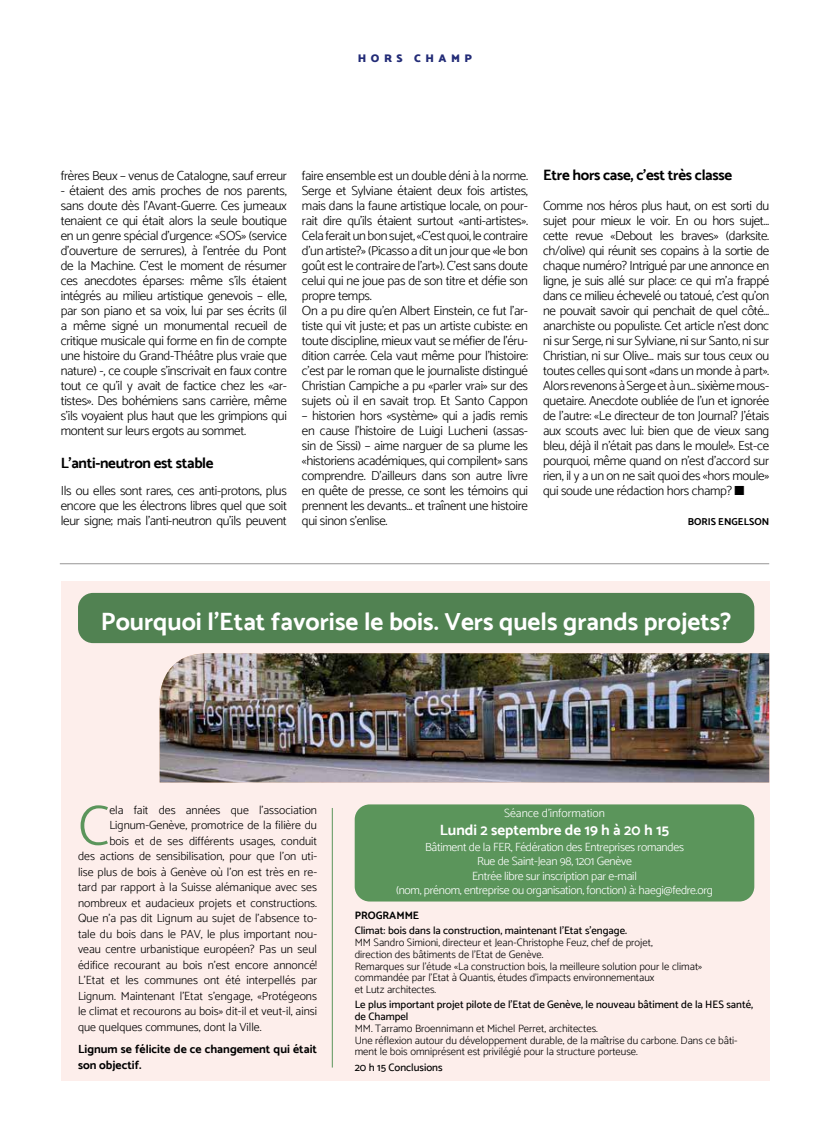
<style>
.page{position:relative;width:830px;height:1134px;background:#fff}
.page>*{position:absolute;margin:0;border:0;box-sizing:border-box;transform-origin:0 0}
.t1{font:300 56.5px "Catamaran";color:#5b955b}
.t2{font:700 25px "Catamaran";color:#fff}
.t3{font:700 15px "Catamaran";letter-spacing:-.02em;color:#000}
.t4{font:700 15px "Catamaran";color:#fff}
.t5{font:300 13.12px/15px "Catamaran";letter-spacing:-.02em;color:#000;text-align:justify}
.t6{font:300 11.88px "Catamaran";color:#000}
.t7{font:300 11.88px/14.2px "Catamaran";letter-spacing:-.02em;color:#fff;text-align:center}
.t8{font:700 11.88px/15.5px "Catamaran";color:#000}
.t9{font:300 11.88px "Catamaran";color:#fff}
.t10{font:900 11.25px "Catamaran";letter-spacing:.4em;color:#232c77}
.t11{font:300 10.75px/11.8px "Catamaran";color:#000}
.t12{font:500 10.75px/11.8px "Catamaran";color:#000}
.t13{font:700 10.75px "Catamaran";color:#000}
.t14{font:700 10px "Catamaran";color:#000}
</style>
<div class="page">
<hr style="left:60px;top:563px;width:708px;height:1px;background:#979696">
<div style="left:61px;top:581px;width:707px;height:500px;background:#fdeeeb"></div>
<img style="left:159px;top:653px;width:609px;height:129px">
<div style="left:78px;top:593px;width:676px;height:50px;background:#518252;border-radius:15px"></div>
<div style="left:354px;top:804px;width:400px;height:97px;background:#5b955b;border-radius:15px"></div>
<hr style="left:332px;top:808px;width:1px;height:259px;background:#5b955b">
<p class="t10" style="left:358px;top:51px;width:116px">HORS CHAMP</p>
<p class="t5" style="left:61px;top:168px;width:227px">frères Beux – venus de Catalogne, sauf erreur</p>
<p class="t5" style="left:61px;top:183px;width:227px">- étaient des amis proches de nos parents, sans doute dès l’Avant-Guerre. Ces jumeaux tenaient ce qui était alors la seule boutique en un genre spécial d’urgence: «SOS» (service d’ouverture de serrures), à l’entrée du Pont de la Machine. C’est le moment de résumer ces anecdotes éparses: même s’ils étaient intégrés au milieu artistique genevois – elle, par son piano et sa voix, lui par ses écrits (il a même signé un monumental recueil de critique musicale qui forme en fin de compte une histoire du Grand-Théâtre plus vraie que nature) -, ce couple s’inscrivait en faux contre tout ce qu’il y avait de factice chez les «ar&shy;tistes». Des bohémiens sans carrière, même s’ils voyaient plus haut que les grimpions qui montent sur leurs ergots au sommet.</p>
<p class="t3" style="left:61px;top:454px;width:154px">L’anti-neutron est stable</p>
<p class="t5" style="left:61px;top:483px;width:227px">Ils ou elles sont rares, ces anti-protons, plus encore que les électrons libres quel que soit leur signe; mais l’anti-neutron qu’ils peuvent</p>
<p class="t5" style="left:302px;top:168px;width:227px;text-align:left">faire ensemble est un double déni à la norme.<br>Serge et Sylviane étaient deux fois artistes, mais dans la faune artistique locale, on pour&shy;rait dire qu’ils étaient surtout «anti-artistes».<br>Cela ferait un bon sujet, «C’est quoi, le contraire d’un artiste?» (Picasso a dit un jour que «le bon goût est le contraire de l’art»). C’est sans doute celui qui ne joue pas de son titre et défie son propre temps.<br>On a pu dire qu’en Albert Einstein, ce fut l’ar&shy;tiste qui vit juste; et pas un artiste cubiste: en toute discipline, mieux vaut se méfier de l’éru&shy;dition carrée. Cela vaut même pour l’histoire: c’est par le roman que le journaliste distingué Christian Campiche a pu «parler vrai» sur des sujets où il en savait trop. Et Santo Cappon</p>
<p class="t5" style="left:302px;top:408px;width:227px">– historien hors «système» qui a jadis remis en cause l’histoire de Luigi Lucheni (assas&shy;sin de Sissi) – aime narguer de sa plume les «historiens académiques, qui compilent» sans comprendre. D’ailleurs dans son autre livre en quête de presse, ce sont les témoins qui prennent les devants… et traînent une histoire qui sinon s’enlise.</p>
<p class="t3" style="left:543px;top:166px;width:190px">Etre hors case, c’est très classe</p>
<p class="t5" style="left:543px;top:198px;width:227px">Comme nos héros plus haut, on est sorti du sujet pour mieux le voir. En ou hors sujet… cette revue «Debout les braves» (darksite. ch/olive) qui réunit ses copains à la sortie de chaque numéro? Intrigué par une annonce en ligne, je suis allé sur place: ce qui m’a frappé dans ce milieu échevelé ou tatoué, c’est qu’on ne pouvait savoir qui penchait de quel côté… anarchiste ou populiste. Cet article n’est donc ni sur Serge, ni sur Sylviane, ni sur Santo, ni sur Christian, ni sur Olive… mais sur tous ceux ou toutes celles qui sont «dans un monde à part».<br>Alors revenons à Serge et à un… sixième mous&shy;quetaire. Anecdote oubliée de l’un et ignorée de l’autre: «Le directeur de ton Journal? J’étais aux scouts avec lui: bien que de vieux sang bleu, déjà il n’était pas dans le moule!». Est-ce pourquoi, même quand on n’est d’accord sur rien, il y a un on ne sait quoi des «hors moule» qui soude une rédaction hors champ? ■</p>
<p class="t14" style="left:687px;top:516px;width:83px">BORIS ENGELSON</p>
<h2 class="t2" style="left:101px;top:607px;width:631px">Pourquoi l’Etat favorise le bois. Vers quels grands projets?</h2>
<h1 class="t1" style="left:78px;top:792px;width:33px">C</h1>
<p class="t6" style="left:109px;top:802px;width:209px">ela fait des années que l’association</p>
<p class="t6" style="left:109px;top:818px;width:209px">Lignum-Genève, promotrice de la filière du</p>
<p class="t6" style="left:109px;top:833px;width:209px">bois et de ses différents usages, conduit</p>
<p class="t6" style="left:78px;top:849px;width:240px">des actions de sensibilisation, pour que l’on uti-</p>
<p class="t6" style="left:78px;top:864px;width:240px">lise plus de bois à Genève où l’on est très en re-</p>
<p class="t6" style="left:78px;top:880px;width:240px">tard par rapport à la Suisse alémanique avec ses</p>
<p class="t6" style="left:78px;top:895px;width:240px">nombreux et audacieux projets et constructions.</p>
<p class="t6" style="left:78px;top:911px;width:240px">Que n’a pas dit Lignum au sujet de l’absence to-</p>
<p class="t6" style="left:78px;top:926px;width:240px">tale du bois dans le PAV, le plus important nou-</p>
<p class="t6" style="left:78px;top:942px;width:240px">veau centre urbanistique européen? Pas un seul</p>
<p class="t6" style="left:78px;top:957px;width:240px">édifice recourant au bois n’est encore annoncé!</p>
<p class="t6" style="left:78px;top:973px;width:240px">L’Etat et les communes ont été interpellés par</p>
<p class="t6" style="left:78px;top:988px;width:240px">Lignum. Maintenant l’Etat s’engage, «Protégeons</p>
<p class="t6" style="left:78px;top:1004px;width:240px">le climat et recourons au bois» dit-il et veut-il, ainsi</p>
<p class="t6" style="left:78px;top:1019px;width:185px">que quelques communes, dont la Ville.</p>
<p class="t8" style="left:78px;top:1041px;width:240px">Lignum se félicite de ce changement qui était son objectif.</p>
<p class="t9" style="left:504px;top:806px;width:102px">Séance d’information</p>
<p class="t4" style="left:439px;top:821px;width:231px">Lundi 2 septembre de 19 h à 20 h 15</p>
<p class="t7" style="left:396px;top:840px;width:318px">Bâtiment de la FER, Fédération des Entreprises romandes<br>Rue de Saint-Jean 98, 1201 Genève<br>Entrée libre sur inscription par e-mail<br>(nom, prénom, entreprise ou organisation, fonction) à: haegi@fedre.org</p>
<p class="t13" style="left:354px;top:909px;width:66px">PROGRAMME</p>
<p class="t12" style="left:354px;top:925px;width:274px">Climat: bois dans la construction, maintenant l’Etat s’engage.</p>
<p class="t11" style="left:354px;top:936px;width:349px">MM Sandro Simioni, directeur et Jean-Christophe Feuz, chef de projet,<br>direction des bâtiments de l’Etat de Genève.<br>Remarques sur l’étude «La construction bois, la meilleure solution pour le climat» commandée par l’Etat à Quantis, études d’impacts environnementaux<br>et Lutz architectes.</p>
<p class="t12" style="left:354px;top:999px;width:400px">Le plus important projet pilote de l’Etat de Genève, le nouveau bâtiment de la HES santé, de Champel</p>
<p class="t11" style="left:354px;top:1022px;width:384px">MM. Tarramo Broennimann et Michel Perret, architectes.<br>Une réflexion autour du développement durable, de la maîtrise du carbone. Dans ce bâti&shy;ment le bois omniprésent est privilégié pour la structure porteuse.</p>
<p class="t12" style="left:354px;top:1061px;width:89px">20 h 15 Conclusions</p>
</div>
